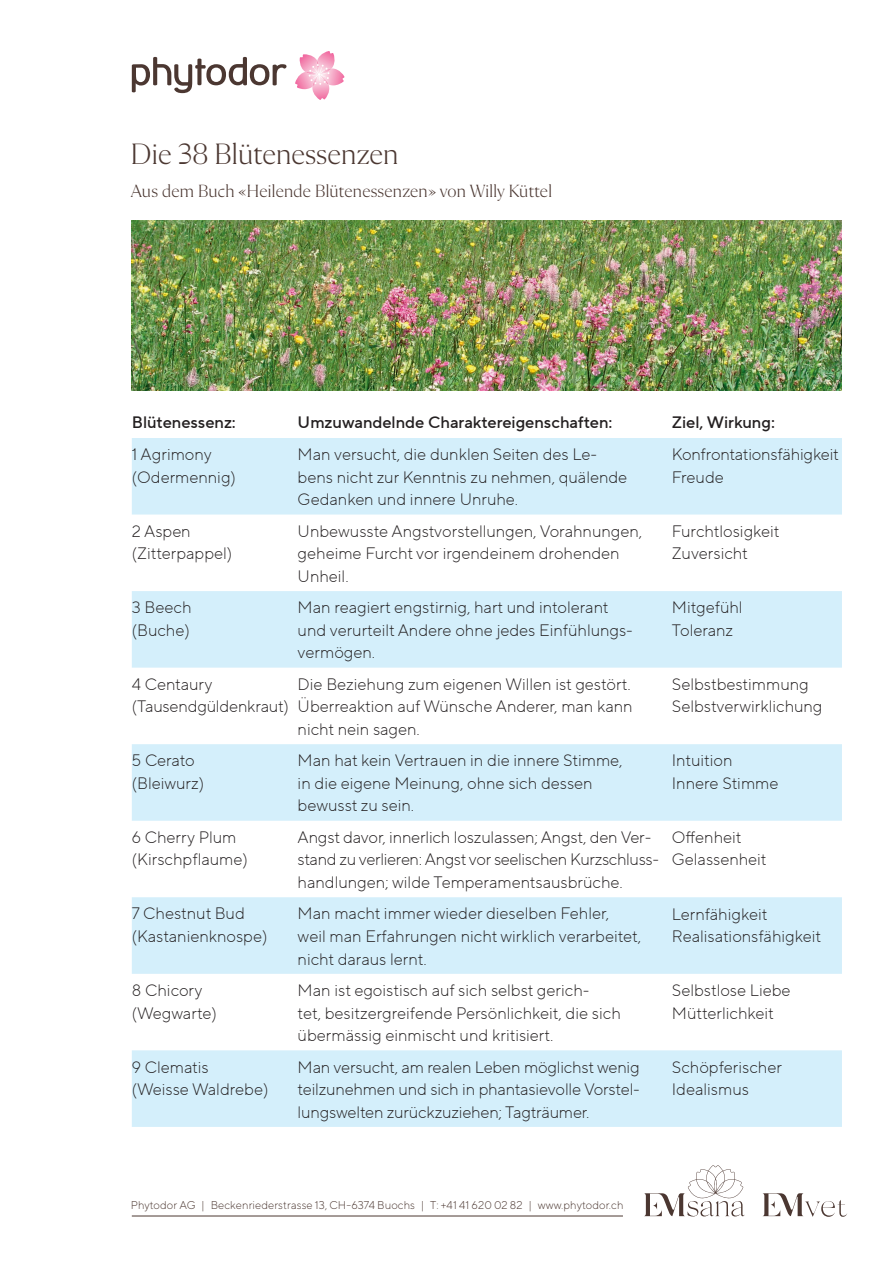
<style>
.page{position:relative;width:893px;height:1263px;background:#fff}
.page>*{position:absolute;margin:0;border:0;box-sizing:border-box;transform-origin:0 0}
.t1{font:300 30px "Flecha M";letter-spacing:.005em;color:#4b3731}
.t2{font:300 18px "Flecha M";letter-spacing:.015em;color:#4b3731}
.t3{font:300 16.5px/22.5px "TT Norms Pro";color:#231f20}
.t4{font:500 16.5px "TT Norms Pro";color:#231f20}
.t5{font:300 11.25px "TT Norms";letter-spacing:.005em;color:#4b3731}
</style>
<div class="page">
<svg style="left:762px;top:1193px;width:85px;height:24px"></svg>
<svg style="left:644px;top:1165px;width:101px;height:51px"></svg>
<svg style="left:132px;top:57px;width:154px;height:36px"></svg>
<svg style="left:295px;top:51px;width:49px;height:49px"></svg>
<hr style="left:132px;top:1216px;width:491px;height:1px;background:#4b3731">
<img style="left:132px;top:220px;width:710px;height:170px">
<svg style="left:132px;top:438px;width:710px;height:689px;fill:#d4effb"></svg>
<h1 class="t1" style="left:131px;top:137px;width:269px">Die 38 Blütenessenzen</h1>
<p class="t2" style="left:131px;top:182px;width:423px">Aus dem Buch «Heilende Blütenessenzen» von Willy Küttel</p>
<p class="t4" style="left:132px;top:410px;width:106px">Blütenessenz:</p>
<p class="t4" style="left:298px;top:410px;width:316px">Umzuwandelnde Charaktereigenschaften:</p>
<p class="t4" style="left:672px;top:410px;width:105px">Ziel, Wirkung:</p>
<p class="t3" style="left:132px;top:443px;width:106px">1 Agrimony (Odermennig)</p>
<p class="t3" style="left:298px;top:443px;width:331px">Man versucht, die dunklen Seiten des Le&shy;bens nicht zur Kenntnis zu nehmen, quälende<br>Gedanken und innere Unruhe.</p>
<p class="t3" style="left:672px;top:443px;width:168px">Konfrontationsfähigkeit<br>Freude</p>
<p class="t3" style="left:132px;top:519px;width:102px">2 Aspen (Zitterpappel)</p>
<p class="t3" style="left:298px;top:519px;width:346px">Unbewusste Angstvorstellungen, Vorahnungen, geheime Furcht vor irgendeinem drohenden<br>Unheil.</p>
<p class="t3" style="left:672px;top:519px;width:109px">Furchtlosigkeit<br>Zuversicht</p>
<p class="t3" style="left:132px;top:596px;width:61px">3 Beech (Buche)</p>
<p class="t3" style="left:298px;top:596px;width:337px">Man reagiert engstirnig, hart und intolerant und verurteilt Andere ohne jedes Einfühlungs&shy;vermögen.</p>
<p class="t3" style="left:672px;top:596px;width:72px">Mitgefühl<br>Toleranz</p>
<p class="t3" style="left:132px;top:673px;width:159px">4 Centaury (Tausendgüldenkraut)</p>
<p class="t3" style="left:298px;top:673px;width:336px;text-align:justify">Die Beziehung zum eigenen Willen ist gestört.<br>Überreaktion auf Wünsche Anderer, man kann nicht nein sagen.</p>
<p class="t3" style="left:672px;top:673px;width:152px">Selbstbestimmung<br>Selbstverwirklichung</p>
<p class="t3" style="left:132px;top:749px;width:74px">5 Cerato (Bleiwurz)</p>
<p class="t3" style="left:298px;top:749px;width:326px">Man hat kein Vertrauen in die innere Stimme, in die eigene Meinung, ohne sich dessen bewusst zu sein.</p>
<p class="t3" style="left:672px;top:749px;width:108px">Intuition<br>Innere Stimme</p>
<p class="t3" style="left:132px;top:826px;width:117px">6 Cherry Plum (Kirschpflaume)</p>
<p class="t3" style="left:298px;top:826px;width:363px">Angst davor, innerlich loszulassen; Angst, den Ver&shy;stand zu verlieren: Angst vor seelischen Kurzschluss&shy;handlungen; wilde Temperamentsausbrüche.</p>
<p class="t3" style="left:672px;top:826px;width:96px">Offenheit<br>Gelassenheit</p>
<p class="t3" style="left:132px;top:902px;width:137px">7 Chestnut Bud (Kastanienknospe)</p>
<p class="t3" style="left:298px;top:902px;width:345px">Man macht immer wieder dieselben Fehler, weil man Erfahrungen nicht wirklich verarbeitet, nicht daraus lernt.</p>
<p class="t3" style="left:672px;top:902px;width:151px">Lernfähigkeit<br>Realisationsfähigkeit</p>
<p class="t3" style="left:132px;top:979px;width:86px">8 Chicory (Wegwarte)</p>
<p class="t3" style="left:298px;top:979px;width:325px">Man ist egoistisch auf sich selbst gerich-<br>tet, besitzergreifende Persönlichkeit, die sich übermässig einmischt und kritisiert.</p>
<p class="t3" style="left:672px;top:979px;width:120px">Selbstlose Liebe<br>Mütterlichkeit</p>
<p class="t3" style="left:132px;top:1055px;width:138px">9 Clematis (Weisse Waldrebe)</p>
<p class="t3" style="left:298px;top:1055px;width:344px;text-align:justify">Man versucht, am realen Leben möglichst wenig teilzunehmen und sich in phantasievolle Vorstel&shy;lungswelten zurückzuziehen; Tagträumer.</p>
<p class="t3" style="left:672px;top:1055px;width:112px">Schöpferischer<br>Idealismus</p>
<p class="t5" style="left:131px;top:1198px;width:494px">Phytodor AG | Beckenriederstrasse 13, CH-6374 Buochs | T: +41 41 620 02 82 | www.phytodor.ch</p>
</div>
